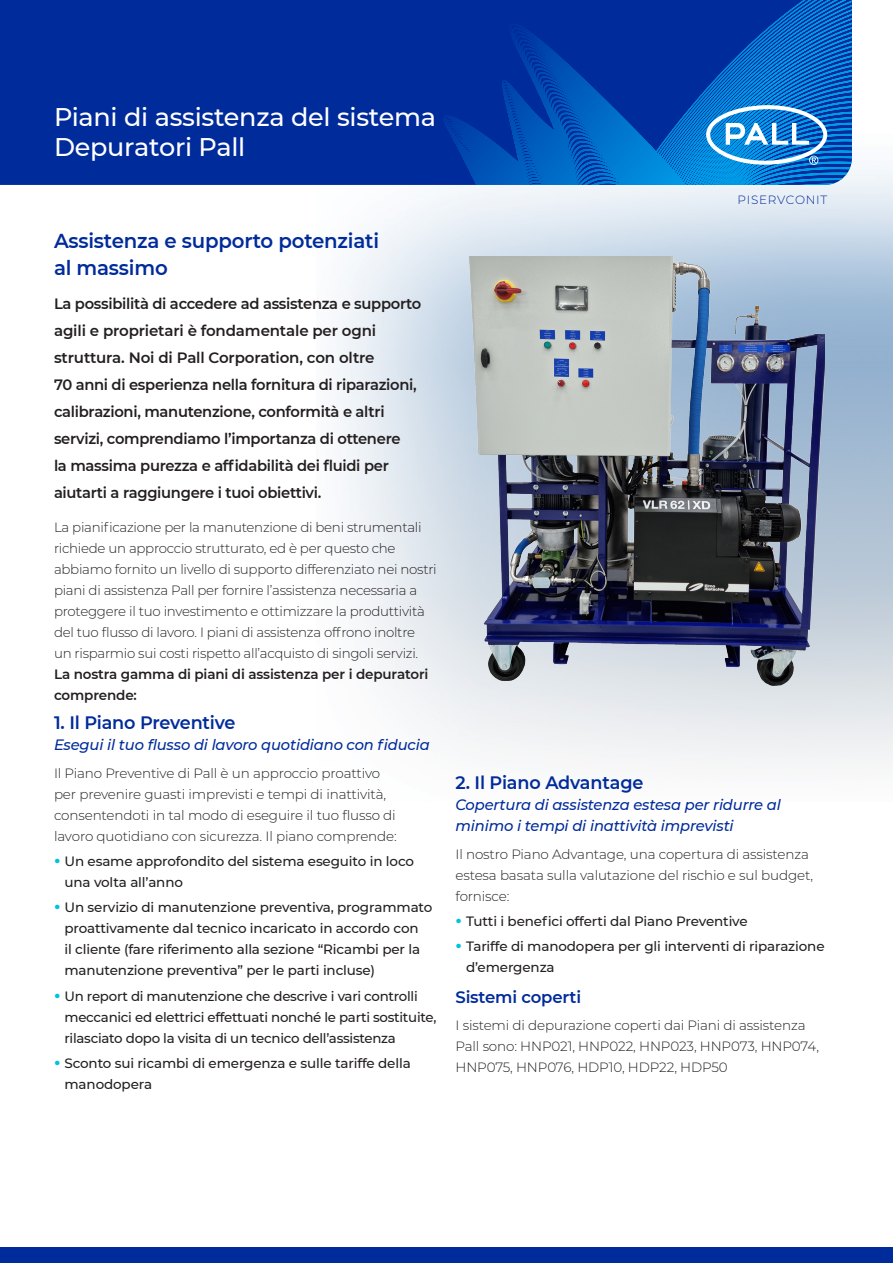
<style>
.page{position:relative;width:893px;height:1263px;background:#fff}
.page>*{position:absolute;margin:0;border:0;box-sizing:border-box;transform-origin:0 0}
.Document_Title{font:500 25.5px "Montserrat";letter-spacing:-.01em;color:#fff}
.Content_Title{font:600 20.1px/26.4px "Montserrat";letter-spacing:-.01em;color:#002b9b}
.Body_Copy{font:600 18px "Montserrat";letter-spacing:-.01em;color:#002b9b}
.Paragraph_Heading{font:600 16.5px "Montserrat";letter-spacing:-.01em;color:#002b9b}
.Body_Copy-2{font:600 15px/27px "Montserrat";letter-spacing:-.02em;color:#231f20}
.Content_Title-2{font:italic 500 15px/21px "Montserrat";letter-spacing:-.01em;color:#002b9b}
.Body_Copy-3{font:300 13.5px/21px "Montserrat";letter-spacing:-.02em;color:#231f20}
.Body_Copy-4{font:500 13.5px/21px "Montserrat";letter-spacing:-.01em;color:#231f20}
.Body_Copy-5{font:600 13.5px/21px "Montserrat";letter-spacing:-.01em;color:#231f20}
.t1{font:300 12px "Montserrat";letter-spacing:.06em;color:#002b9b}
.s1{font-weight:700;font-size:18px;color:#00c2df}
</style>
<div class="page">
<img style="left:334px;top:165px;width:559px;height:600px">
<img style="left:433px;top:256px;width:391px;height:468px">
<div style="left:0;top:0;width:443px;height:185px;background:#002b9b"></div>
<svg style="left:443px;top:0;width:409px;height:185px;background:#004aaf"></svg>
<svg style="left:706px;top:105px;width:121px;height:60px"></svg>
<div style="left:0;top:1247px;width:893px;height:16px;background:#002b9b"></div>
<p class="Document_Title" style="left:54px;top:99px;width:384px">Piani di assistenza del sistema</p>
<p class="Document_Title" style="left:54px;top:129px;width:193px">Depuratori Pall</p>
<p class="Content_Title" style="left:54px;top:227px;width:327px">Assistenza e supporto potenziati al massimo</p>
<p class="Body_Copy-2" style="left:54px;top:289px;width:369px">La possibilità di accedere ad assistenza e supporto agili e proprietari è fondamentale per ogni struttura. Noi di Pall Corporation, con oltre<br>70 anni di esperienza nella fornitura di riparazioni, calibrazioni, manutenzione, conformità e altri servizi, comprendiamo l’importanza di ottenere<br>la massima purezza e affidabilità dei fluidi per aiutarti a raggiungere i tuoi obiettivi.</p>
<p class="Body_Copy-3" style="left:54px;top:516px;width:384px">La pianificazione per la manutenzione di beni strumentali richiede un approccio strutturato, ed è per questo che abbiamo fornito un livello di supporto differenziato nei nostri piani di assistenza Pall per fornire l’assistenza necessaria a proteggere il tuo investimento e ottimizzare la produttività del tuo flusso di lavoro. I piani di assistenza offrono inoltre<br>un risparmio sui costi rispetto all’acquisto di singoli servizi.</p>
<p class="Body_Copy-5" style="left:54px;top:663px;width:376px">La nostra gamma di piani di assistenza per i depuratori comprende:</p>
<p class="Body_Copy" style="left:54px;top:710px;width:183px">1. Il Piano Preventive</p>
<p class="Content_Title-2" style="left:54px;top:734px;width:377px">Esegui il tuo flusso di lavoro quotidiano con fiducia</p>
<p class="Body_Copy-3" style="left:54px;top:762px;width:344px">Il Piano Preventive di Pall è un approccio proattivo per prevenire guasti imprevisti e tempi di inattività, consentendoti in tal modo di eseguire il tuo flusso di lavoro quotidiano con sicurezza. Il piano comprende:</p>
<p class="Body_Copy-4" style="left:64px;top:850px;width:351px;text-indent:-10px"><span class="s1">•</span> Un esame approfondito del sistema eseguito in loco una volta all’anno</p>
<p class="Body_Copy-4" style="left:64px;top:896px;width:369px;text-indent:-10px"><span class="s1">•</span> Un servizio di manutenzione preventiva, programmato proattivamente dal tecnico incaricato in accordo con<br>il cliente (fare riferimento alla sezione “Ricambi per la manutenzione preventiva” per le parti incluse)</p>
<p class="Body_Copy-4" style="left:64px;top:985px;width:373px;text-indent:-10px"><span class="s1">•</span> Un report di manutenzione che descrive i vari controlli meccanici ed elettrici effettuati nonché le parti sostituite, rilasciato dopo la visita di un tecnico dell’assistenza</p>
<p class="Body_Copy-4" style="left:64px;top:1052px;width:348px;text-indent:-10px"><span class="s1">•</span> Sconto sui ricambi di emergenza e sulle tariffe della manodopera</p>
<p class="t1" style="left:738px;top:191px;width:91px">PISERVCONIT</p>
<p class="Body_Copy" style="left:455px;top:770px;width:189px">2. Il Piano Advantage</p>
<p class="Content_Title-2" style="left:455px;top:794px;width:327px">Copertura di assistenza estesa per ridurre al minimo i tempi di inattività imprevisti</p>
<p class="Body_Copy-3" style="left:455px;top:843px;width:359px">Il nostro Piano Advantage, una copertura di assistenza estesa basata sulla valutazione del rischio e sul budget, fornisce:</p>
<p class="Body_Copy-4" style="left:455px;top:910px;width:294px"><span class="s1">•</span> Tutti i benefici offerti dal Piano Preventive</p>
<p class="Body_Copy-4" style="left:466px;top:935px;width:360px;text-indent:-10px"><span class="s1">•</span> Tariffe di manodopera per gli interventi di riparazione d’emergenza</p>
<p class="Paragraph_Heading" style="left:455px;top:985px;width:127px">Sistemi coperti</p>
<p class="Body_Copy-3" style="left:455px;top:1014px;width:365px">I sistemi di depurazione coperti dai Piani di assistenza<br>Pall sono: HNP021, HNP022, HNP023, HNP073, HNP074,<br>HNP075, HNP076, HDP10, HDP22, HDP50</p>
</div>
